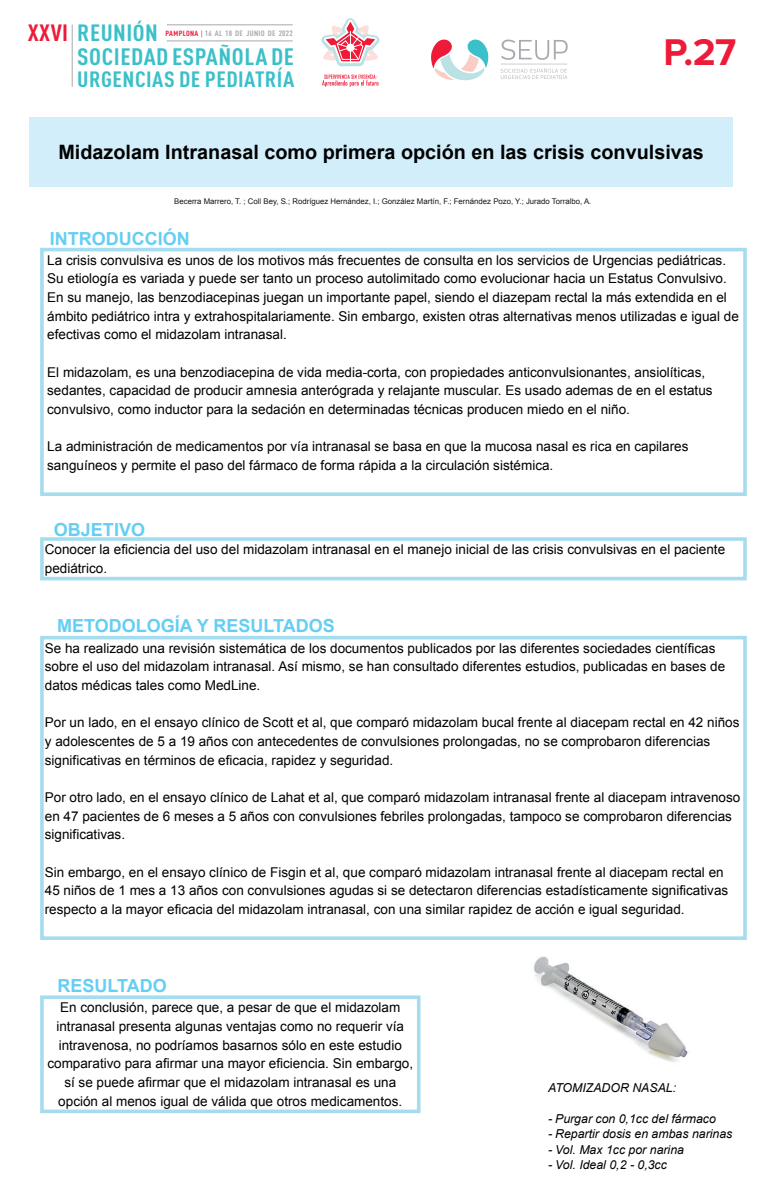
<style>
.page{position:relative;width:766px;height:1191px;background:#fff}
.page>*{position:absolute;margin:0;border:0;box-sizing:border-box;transform-origin:0 0}
.t1{font:700 38.52px "Proxima Nova";color:#ed1a38}
.t2{font:700 condensed 23.43px "DIN Pro";letter-spacing:.02em;color:#3ac0c9;scale:1.1 1}
.t3{font:700 condensed 23.22px "DIN Pro";letter-spacing:.02em;color:#3ac0c9;scale:1.1 1}
.t4{font:700 condensed 21.84px "DIN Pro";letter-spacing:.02em;color:#3ac0c9;scale:1.1 1}
.t5{font:700 19.8px "Arial";color:#000001}
.t6{font:700 18px "Arial";color:#65cef5}
.t7{font:13.5px/18.6px "Arial";color:#000001}
.t8{font:13.5px "Helvetica";color:#df1d37}
.t9{font:italic 12.3px "Arial";color:#000001}
.t10{font:7.8px "Arial";color:#131517}
.t11{font:700 condensed 7.71px "DIN Pro";letter-spacing:.04em;color:#a8a9ad;scale:1.1 1}
.s1{color:#ed1a38}
.s2{font-size:22.77px}
.s3{font-size:7.44px;color:#ed1a38}
</style>
<div class="page">
<svg style="left:431px;top:39px;width:57px;height:41px"></svg>
<svg style="left:500px;top:40px;width:67px;height:39px"></svg>
<svg style="left:321px;top:18px;width:58px;height:69px"></svg>
<hr style="left:72px;top:25px;width:1px;height:62px;background:#a8a9ad">
<hr style="left:167px;top:41px;width:126px;height:1px;background:#a8a9ad">
<hr style="left:167px;top:25px;width:126px;height:1px;background:#a8a9ad">
<div style="left:30px;top:117px;width:702px;height:70px;background:#d2eefa"></div>
<div style="left:40px;top:248px;width:706px;height:248px;border:4px solid #a5ddef"></div>
<div style="left:40px;top:537px;width:706px;height:43px;border:4px solid #a5ddef"></div>
<div style="left:40px;top:636px;width:706px;height:304px;border:4px solid #a5ddef"></div>
<div style="left:40px;top:995px;width:380px;height:118px;border:4px solid #a5ddef"></div>
<img style="left:534px;top:956px;width:154px;height:106px">
<h3 class="t3" style="left:28px;top:15px;width:120px"><span class="s1">XXVI</span> REUNI<span class="s2">Ó</span>N</h3>
<h2 class="t2" style="left:77px;top:39px;width:199px">SOCIEDAD ESPAÑOLA DE</h2>
<h3 class="t4" style="left:77px;top:63px;width:199px">URGENCIAS DE PEDIATRÍA</h3>
<p class="t11" style="left:165px;top:28px;width:117px"><span class="s3">PAMPLONA</span> 16 AL 18 DE JUNIO DE 2022</p>
<h1 class="t1" style="left:663px;top:24px;width:74px">P.27</h1>
<p class="t8" style="left:630px;top:45px;width:113px">Espacio reservado</p>
<h3 class="t5" style="left:58px;top:139px;width:646px">Midazolam Intranasal como primera opción en las crisis convulsivas</h3>
<p class="t10" style="left:174px;top:196px;width:418px">Becerra Marrero, T. ; Coll Bey, S.; Rodríguez Hernández, I.; González Martín, F.; Fernández Pozo, Y.; Jurado Torralbo, A.</p>
<h3 class="t6" style="left:50px;top:227px;width:141px">INTRODUCCIÓN</h3>
<p class="t7" style="left:47px;top:251px;width:693px">La crisis convulsiva es unos de los motivos más frecuentes de consulta en los servicios de Urgencias pediátricas.<br>Su etiología es variada y puede ser tanto un proceso autolimitado como evolucionar hacia un Estatus Convulsivo.<br>En su manejo, las benzodiacepinas juegan un importante papel, siendo el diazepam rectal la más extendida en el ámbito pediátrico intra y extrahospitalariamente. Sin embargo, existen otras alternativas menos utilizadas e igual de efectivas como el midazolam intranasal.</p>
<p class="t7" style="left:47px;top:363px;width:666px">El midazolam, es una benzodiacepina de vida media-corta, con propiedades anticonvulsionantes, ansiolíticas, sedantes, capacidad de producir amnesia anterógrada y relajante muscular. Es usado ademas de en el estatus convulsivo, como inductor para la sedación en determinadas técnicas producen miedo en el niño.</p>
<p class="t7" style="left:47px;top:437px;width:642px">La administración de medicamentos por vía intranasal se basa en que la mucosa nasal es rica en capilares sanguíneos y permite el paso del fármaco de forma rápida a la circulación sistémica.</p>
<h3 class="t6" style="left:54px;top:517px;width:93px">OBJETIVO</h3>
<p class="t7" style="left:45px;top:540px;width:681px">Conocer la eficiencia del uso del midazolam intranasal en el manejo inicial de las crisis convulsivas en el paciente pediátrico.</p>
<h3 class="t6" style="left:57px;top:614px;width:279px">METODOLOGÍA Y RESULTADOS</h3>
<p class="t7" style="left:45px;top:639px;width:681px">Se ha realizado una revisión sistemática de los documentos publicados por las diferentes sociedades científicas sobre el uso del midazolam intranasal. Así mismo, se han consultado diferentes estudios, publicadas en bases de datos médicas tales como MedLine.</p>
<p class="t7" style="left:45px;top:713px;width:696px">Por un lado, en el ensayo clínico de Scott et al, que comparó midazolam bucal frente al diacepam rectal en 42 niños y adolescentes de 5 a 19 años con antecedentes de convulsiones prolongadas, no se comprobaron diferencias significativas en términos de eficacia, rapidez y seguridad.</p>
<p class="t7" style="left:45px;top:788px;width:696px">Por otro lado, en el ensayo clínico de Lahat et al, que comparó midazolam intranasal frente al diacepam intravenoso en 47 pacientes de 6 meses a 5 años con convulsiones febriles prolongadas, tampoco se comprobaron diferencias significativas.</p>
<p class="t7" style="left:45px;top:862px;width:684px">Sin embargo, en el ensayo clínico de Fisgin et al, que comparó midazolam intranasal frente al diacepam rectal en<br>45 niños de 1 mes a 13 años con convulsiones agudas si se detectaron diferencias estadísticamente significativas respecto a la mayor eficacia del midazolam intranasal, con una similar rapidez de acción e igual seguridad.</p>
<h3 class="t6" style="left:57px;top:973px;width:111px">RESULTADO</h3>
<p class="t7" style="left:47px;top:998px;width:367px;text-align:center">En conclusión, parece que, a pesar de que el midazolam intranasal presenta algunas ventajas como no requerir vía intravenosa, no podríamos basarnos sólo en este estudio comparativo para afirmar una mayor eficiencia. Sin embargo, sí se puede afirmar que el midazolam intranasal es una opción al menos igual de válida que otros medicamentos.</p>
<p class="t9" style="left:548px;top:1079px;width:130px">ATOMIZADOR NASAL:</p>
<p class="t9" style="left:548px;top:1110px;width:169px">- Purgar con 0,1cc del fármaco</p>
<p class="t9" style="left:548px;top:1126px;width:186px">- Repartir dosis en ambas narinas</p>
<p class="t9" style="left:548px;top:1141px;width:137px">- Vol. Max 1cc por narina</p>
<p class="t9" style="left:548px;top:1157px;width:120px">- Vol. Ideal 0,2 - 0,3cc</p>
</div>
